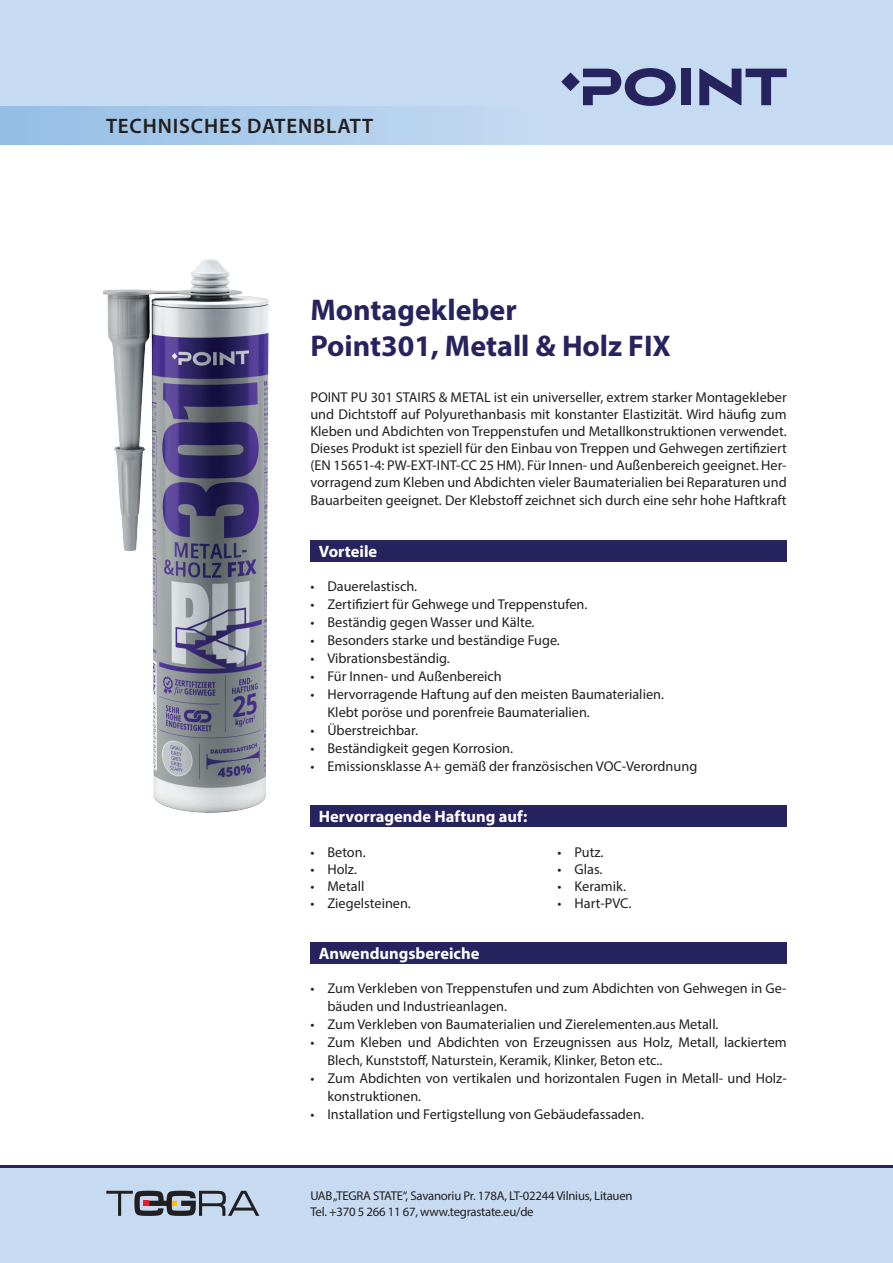
<style>
.page{position:relative;width:893px;height:1263px;background:#fff}
.page>*{position:absolute;margin:0;border:0;box-sizing:border-box;transform-origin:0 0}
.t1{font:700 30px/36px "Myriad Pro";color:#27235e}
.t2{font:600 21px "Myriad Pro";letter-spacing:.04em;color:#231f20}
.t3{font:700 16.5px "Myriad Pro";color:#fff}
.t4{font:14.25px/17.1px "Myriad Pro";color:#231f20}
.t5{font:12.75px/15.3px "Myriad Pro";letter-spacing:-.02em;color:#231f20}
</style>
<div class="page">
<div style="left:0;top:0;width:893px;height:145px;background:#c6dbf1"></div>
<div style="left:0;top:106px;width:893px;height:39px;background:linear-gradient(to right,#9bc2e7,#d2e2f4)"></div>
<div style="left:0;top:1165px;width:893px;height:98px;background:#c6dbf1"></div>
<hr style="left:0;top:1165px;width:893px;height:2px;background:#27235e">
<svg style="left:106px;top:1191px;width:153px;height:25px"></svg>
<div style="left:681px;top:69px;width:10px;height:36px;background:#27235e"></div>
<svg style="left:699px;top:69px;width:88px;height:36px"></svg>
<svg style="left:583px;top:68px;width:93px;height:38px"></svg>
<svg style="left:561px;top:73px;width:19px;height:18px"></svg>
<div style="left:310px;top:540px;width:477px;height:21px;background:#27235e"></div>
<div style="left:310px;top:806px;width:477px;height:21px;background:#27235e"></div>
<img style="left:103px;top:260px;width:166px;height:553px">
<div style="left:310px;top:942px;width:477px;height:21px;background:#27235e"></div>
<h2 class="t2" style="left:106px;top:112px;width:269px">TECHNISCHES DATENBLATT</h2>
<h1 class="t1" style="left:310px;top:291px;width:362px">Montagekleber<br>Point301, Metall &amp; Holz FIX</h1>
<p class="t4" style="left:310px;top:388px;width:478px;text-align:justify">POINT PU 301 STAIRS &amp; METAL ist ein universeller, extrem starker Montagekleber und Dichtstoff auf Polyurethanbasis mit konstanter Elastizität. Wird häufig zum Kleben und Abdichten von Treppenstufen und Metallkonstruktionen verwendet.<br>Dieses Produkt ist speziell für den Einbau von Treppen und Gehwegen zertifiziert (EN 15651-4: PW-EXT-INT-CC 25 HM). Für Innen- und Außenbereich geeignet. Her&shy;vorragend zum Kleben und Abdichten vieler Baumaterialien bei Reparaturen und Bauarbeiten geeignet. Der Klebstoff zeichnet sich durch eine sehr hohe Haftkraft</p>
<p class="t3" style="left:319px;top:540px;width:60px">Vorteile</p>
<p class="t4" style="left:310px;top:578px;width:108px">• Dauerelastisch.</p>
<p class="t4" style="left:310px;top:596px;width:278px">• Zertifiziert für Gehwege und Treppenstufen.</p>
<p class="t4" style="left:310px;top:614px;width:226px">• Beständig gegen Wasser und Kälte.</p>
<p class="t4" style="left:310px;top:632px;width:251px">• Besonders starke und beständige Fuge.</p>
<p class="t4" style="left:310px;top:650px;width:141px">• Vibrationsbeständig.</p>
<p class="t4" style="left:310px;top:668px;width:193px">• Für Innen- und Außenbereich</p>
<p class="t4" style="left:327px;top:685px;width:338px;line-height:18px;text-indent:-17px">• Hervorragende Haftung auf den meisten Baumaterialien.<br>Klebt poröse und porenfreie Baumaterialien.</p>
<p class="t4" style="left:310px;top:722px;width:109px">• Überstreichbar.</p>
<p class="t4" style="left:310px;top:740px;width:204px">• Beständigkeit gegen Korrosion.</p>
<p class="t4" style="left:310px;top:758px;width:388px">• Emissionsklasse A+ gemäß der französischen VOC-Verordnung</p>
<p class="t3" style="left:319px;top:806px;width:210px">Hervorragende Haftung auf:</p>
<p class="t4" style="left:310px;top:843px;width:57px">• Beton.</p>
<p class="t4" style="left:310px;top:860px;width:48px">• Holz.</p>
<p class="t4" style="left:310px;top:877px;width:56px">• Metall</p>
<p class="t4" style="left:310px;top:895px;width:102px">• Ziegelsteinen.</p>
<p class="t3" style="left:319px;top:942px;width:162px">Anwendungsbereiche</p>
<p class="t4" style="left:558px;top:843px;width:47px">• Putz.</p>
<p class="t4" style="left:558px;top:860px;width:46px">• Glas.</p>
<p class="t4" style="left:558px;top:877px;width:70px">• Keramik.</p>
<p class="t4" style="left:558px;top:895px;width:75px">• Hart-PVC.</p>
<p class="t4" style="left:327px;top:979px;width:461px;line-height:18px;text-indent:-17px">• Zum Verkleben von Treppenstufen und zum Abdichten von Gehwegen in Ge&shy;bäuden und Industrieanlagen.</p>
<p class="t4" style="left:310px;top:1015px;width:410px">• Zum Verkleben von Baumaterialien und Zierelementen.aus Metall.</p>
<p class="t4" style="left:327px;top:1033px;width:461px;line-height:18px;text-indent:-17px">• Zum Kleben und Abdichten von Erzeugnissen aus Holz, Metall, lackiertem<br>Blech, Kunststoff, Naturstein, Keramik, Klinker, Beton etc..</p>
<p class="t4" style="left:327px;top:1069px;width:461px;line-height:18px;text-indent:-17px">• Zum Abdichten von vertikalen und horizontalen Fugen in Metall- und Holz&shy;konstruktionen.</p>
<p class="t4" style="left:310px;top:1105px;width:335px">• Installation und Fertigstellung von Gebäudefassaden.</p>
<p class="t5" style="left:310px;top:1188px;width:324px">UAB „TEGRA STATE“, Savanoriu Pr. 178A, LT-02244 Vilnius, Litauen<br>Tel. +370 5 266 11 67, www.tegrastate.eu/de</p>
</div>
